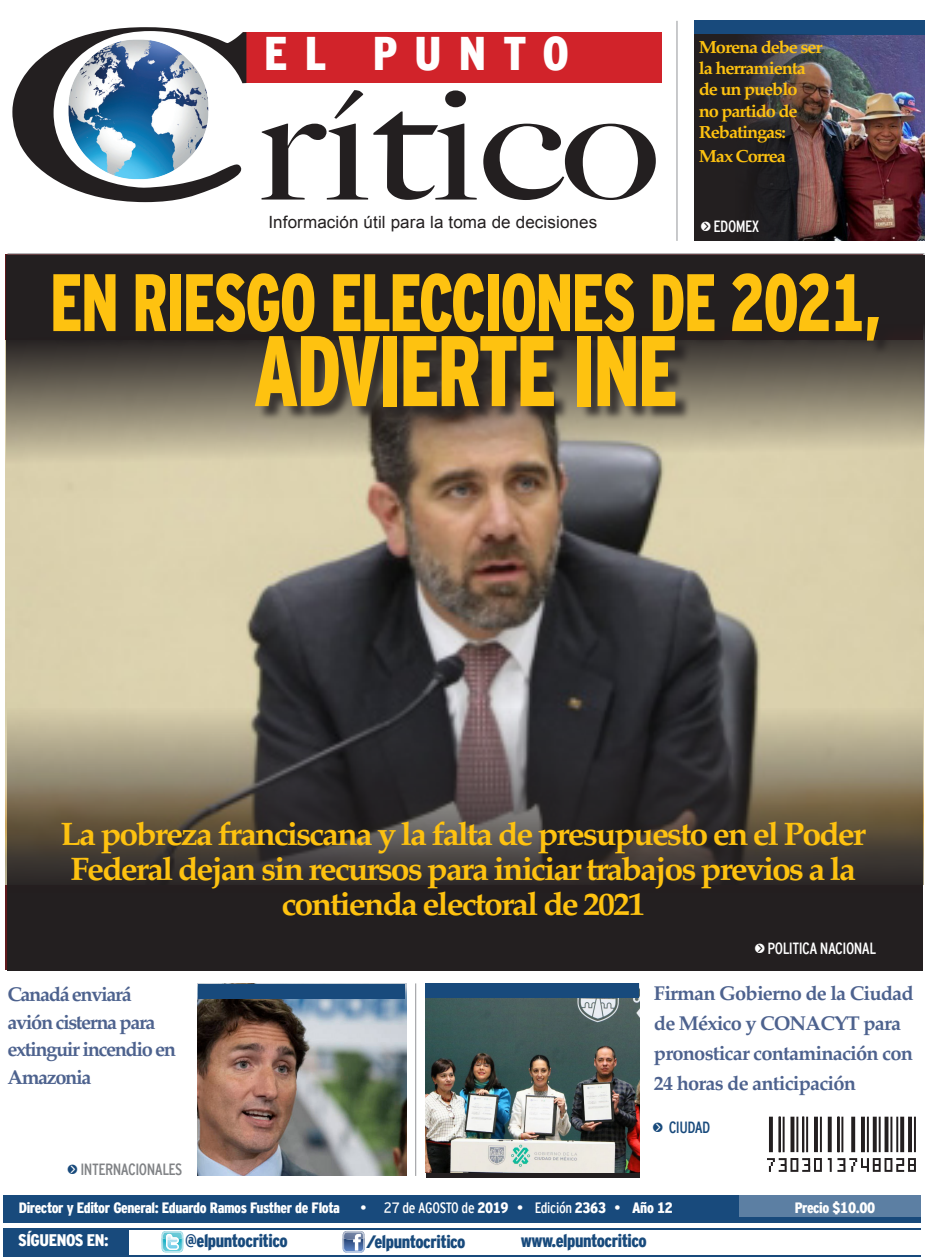
<style>
.page{position:relative;width:932px;height:1258px;background:#fff}
.page>*{position:absolute;margin:0;border:0;box-sizing:border-box;transform-origin:0 0}
._11Tit-rojo_GDE{font:900 100px "Interstate Cond Mono";letter-spacing:-.025em;color:#fec210;scale:.8 1}
._11Tit-rojo_GDE-2{font:900 81.25px "Interstate Cond Mono";letter-spacing:-.025em;color:#fec210;scale:.8 1}
.t1{font:900 47.12px "Interstate Cond Mono";letter-spacing:.36em;color:#fff}
._13_Titulo2das{font:700 32.5px/35px "Palatino";letter-spacing:-.06em;color:#fec210;text-align:center;scale:1.04 1}
._13_Titulo2das-2{font:700 20px/30px "Palatino";letter-spacing:-.04em;color:#4d628e}
._13_Titulo2das-3{font:700 20px/27.5px "Palatino";letter-spacing:-.07em;color:#4d628e}
.PIE2-Redes{font:900 18px "Interstate Cond Mono";letter-spacing:-.025em;color:#184a7c}
._13_Titulo2das-4{font:700 17.5px/21.2px "Palatino";letter-spacing:-.055em;color:#fec210;scale:1.04 1}
.t2{font:16.88px "Arial";letter-spacing:.005em;color:#231f20}
.PIE2Siguenos{font:900 16.75px "Interstate Cond Mono";letter-spacing:-.025em;color:#fff}
.t3{font:16.25px "Interstate Cond Mono";letter-spacing:-.035em;color:#fff}
.t4{font:16.25px "Interstate Cond Mono";letter-spacing:-.035em;color:#808285}
.t5{font:16.25px "Interstate Cond Mono";letter-spacing:-.035em;color:#184a7c}
.PIE1_regular{font:900 15px "Interstate Cond Mono";letter-spacing:-.025em;color:#fff}
.PIE1_regular-2{font:15px "Interstate Cond Mono";letter-spacing:-.02em;color:#fff}
.s1{font-family:"KG Arrows";font-size:17.5px}
.s2{font-family:"KG Arrows";font-size:17.5px;color:#184a7c}
.s3{font-weight:900}
.s4{color:#184a7c}
</style>
<div class="page">
<img style="left:6px;top:498px;width:917px;height:386px">
<svg style="left:7px;top:708px;width:915px;height:262px;background:#47413b"></svg>
<svg style="left:6px;top:255px;width:918px;height:243px;background:#918773"></svg>
<div style="left:55px;top:275px;width:839px;height:146px;background:#231f20;opacity:.75"></div>
<img style="left:829px;top:35px;width:95px;height:205px">
<hr style="left:3px;top:1255px;width:918px;height:2px;background:#184a7c">
<div style="left:4px;top:1195px;width:917px;height:27px;background:#184a7c"></div>
<hr style="left:7px;top:254px;width:917px;height:1px;background:#6c6d70">
<div style="left:3px;top:1229px;width:126px;height:28px;background:#184a7c"></div>
<hr style="left:3px;top:1228px;width:918px;height:1px;background:#184a7c">
<div style="left:739px;top:1195px;width:182px;height:22px;background:#5c7fa3"></div>
<svg style="left:767px;top:1117px;width:149px;height:55px"></svg>
<div style="left:244px;top:32px;width:418px;height:51px;background:#d1232a"></div>
<svg style="left:12px;top:27px;width:234px;height:175px"></svg>
<svg style="left:262px;top:90px;width:394px;height:110px"></svg>
<svg style="left:162px;top:1231px;width:21px;height:21px"></svg>
<svg style="left:343px;top:1231px;width:22px;height:22px"></svg>
<div style="left:694px;top:20px;width:230px;height:15px;background:#184a7c"></div>
<img style="left:198px;top:983px;width:209px;height:193px">
<div style="left:426px;top:983px;width:213px;height:195px;background:linear-gradient(to right,#231f20,#231f20)"></div>
<img style="left:426px;top:998px;width:213px;height:174px">
<div style="left:426px;top:983px;width:213px;height:15px;background:#184a7c"></div>
<div style="left:198px;top:984px;width:207px;height:15px;background:#184a7c"></div>
<hr style="left:415px;top:983px;width:1px;height:193px;background:#939598">
<hr style="left:677px;top:21px;width:1px;height:220px;background:#939598">
<svg style="left:694px;top:35px;width:135px;height:206px;background:#392e2f"></svg>
<p class="t1" style="left:264px;top:27px;width:306px">EL PUNTO</p>
<p class="t2" style="left:268px;top:211px;width:330px">Información útil para la toma de decisiones</p>
<p class="_13_Titulo2das-4" style="left:699px;top:36px;width:121px">Morena debe ser la herramienta de un pueblo<br>no partido de<br>Rebatingas:</p>
<p class="_13_Titulo2das-4" style="left:699px;top:145px;width:85px">Max Correa</p>
<p class="t3" style="left:701px;top:217px;width:60px"><span class="s1">u</span> EDOMEX</p>
<p class="_11Tit-rojo_GDE-2" style="left:50px;top:257px;width:1041px">EN RIESGO ELECCIONES DE 2021,</p>
<p class="_11Tit-rojo_GDE" style="left:253px;top:315px;width:532px">ADVIERTE INE</p>
<p class="_13_Titulo2das" style="left:61px;top:816px;width:776px">La pobreza franciscana y la falta de presupuesto en el Poder<br>Federal dejan sin recursos para iniciar trabajos previos a la contienda electoral de 2021</p>
<p class="_13_Titulo2das-3" style="left:8px;top:980px;width:170px">Canadá enviará avión cisterna para extinguir incendio en<br>Amazonia</p>
<p class="t4" style="left:67px;top:1160px;width:116px"><span class="s2">u</span> INTERNACIONALES</p>
<p class="t3" style="left:755px;top:939px;width:123px"><span class="s1">u</span> POLITICA NACIONAL</p>
<p class="_13_Titulo2das-2" style="left:654px;top:977px;width:261px">Firman Gobierno de la Ciudad de México y CONACYT para pronosticar contaminación con<br>24 horas de anticipación</p>
<p class="t5" style="left:653px;top:1119px;width:59px"><span class="s1">u</span> CIUDAD</p>
<p class="PIE1_regular" style="left:19px;top:1200px;width:323px">Director y Editor General: Eduardo Ramos Fusther de Flota</p>
<p class="PIE1_regular-2" style="left:360px;top:1199px;width:314px">• 27 de AGOSTO de <span class="s3">2019</span> • Edición <span class="s3">2363</span> • <span class="s3">Año 12</span></p>
<p class="PIE1_regular" style="left:795px;top:1200px;width:82px">Precio $10.00</p>
<p class="PIE2Siguenos" style="left:18px;top:1231px;width:96px">SÍGUENOS EN:<span class="s4">:</span></p>
<p class="PIE2-Redes" style="left:185px;top:1231px;width:104px">@elpuntocritico</p>
<p class="PIE2-Redes" style="left:366px;top:1231px;width:101px">/elpuntocritico</p>
<p class="PIE2-Redes" style="left:521px;top:1230px;width:128px">www.elpuntocritico</p>
</div>
